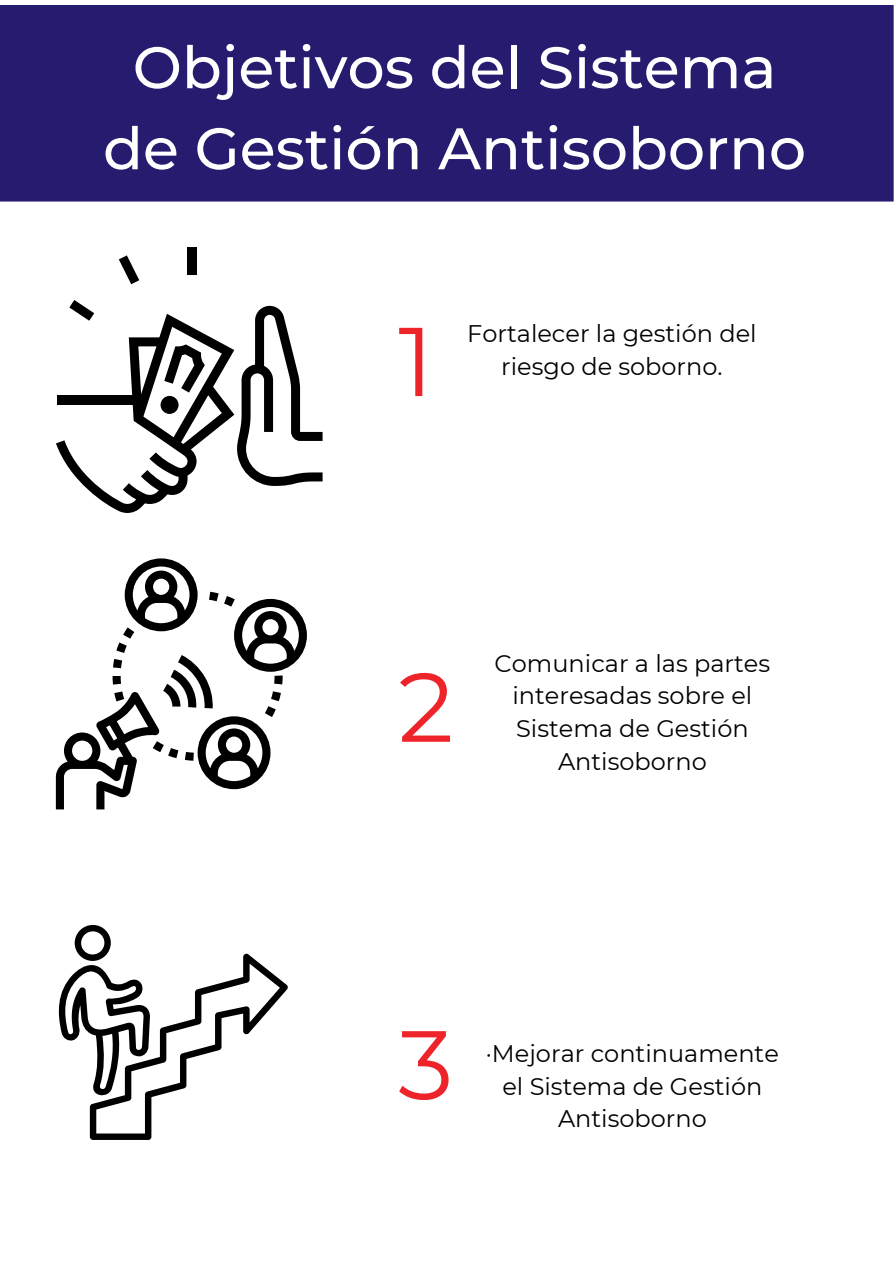
<style>
.page{position:relative;width:894px;height:1264px;background:#fff}
.page>*{position:absolute;margin:0;border:0;box-sizing:border-box;transform-origin:0 0}
.t1{font:97.5px "Montserrat";color:#ee242b}
.t2{font:500 58.5px/81px "Montserrat";color:#fff;text-align:center}
.t3{font:24px/32.7px "Montserrat";color:#000;text-align:center}
</style>
<div class="page">
<div style="left:0;top:5px;width:893px;height:196px;background:#261c6f"></div>
<svg style="left:119px;top:255px;width:20px;height:29px"></svg>
<div style="left:187px;top:247px;width:9px;height:27px;background:#000"></div>
<svg style="left:56px;top:300px;width:266px;height:213px"></svg>
<svg style="left:56px;top:558px;width:251px;height:251px"></svg>
<svg style="left:58px;top:925px;width:230px;height:214px"></svg>
<h2 class="t2" style="left:103px;top:27px;width:704px">Objetivos del Sistema de Gestión Antisoborno</h2>
<h1 class="t1" style="left:398px;top:302px;width:37px">1</h1>
<p class="t3" style="left:467px;top:317px;width:291px">Fortalecer la gestión del riesgo de soborno.</p>
<h1 class="t1" style="left:398px;top:647px;width:57px">2</h1>
<p class="t3" style="left:494px;top:646px;width:277px">Comunicar a las partes interesadas sobre el<br>Sistema de Gestión<br>Antisoborno</p>
<h1 class="t1" style="left:398px;top:1005px;width:56px">3</h1>
<p class="t3" style="left:486px;top:1037px;width:294px">·Mejorar continuamente el Sistema de Gestión<br>Antisoborno</p>
</div>
